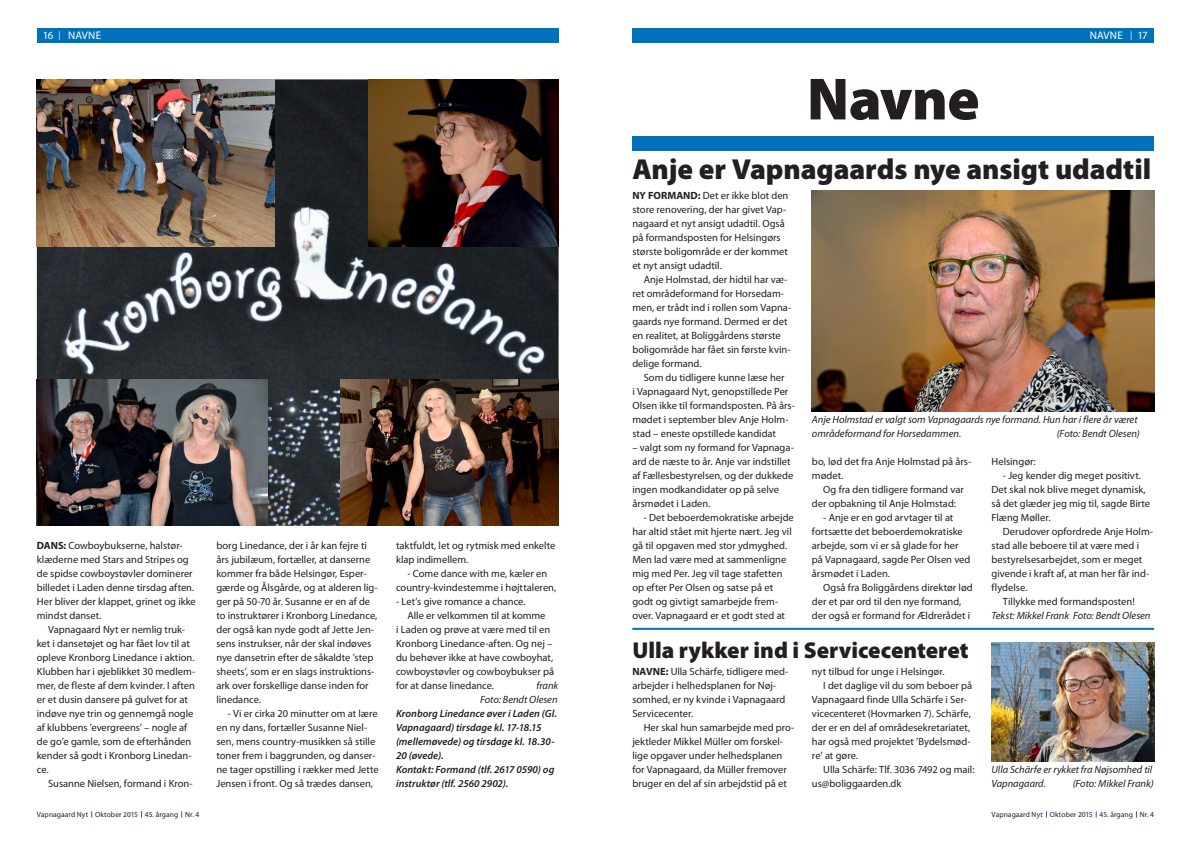
<style>
.page{position:relative;width:1191px;height:842px;background:#fff}
.page>*{position:absolute;margin:0;border:0;box-sizing:border-box;transform-origin:0 0}
.t1{font:900 60px "Myriad Pro";letter-spacing:-.01em;color:#231f20}
.t2{font:900 29px "Myriad Pro";letter-spacing:-.005em;color:#231f20}
.t3{font:900 23px "Myriad Pro";color:#231f20}
.t4{font:11px "Myriad Pro";letter-spacing:.01em;color:#fff}
.t5{font:10.5px/14px "Myriad Pro";color:#231f20}
.t6{font:italic 10.5px/14px "Myriad Pro";letter-spacing:-.005em;color:#231f20}
.t7{font:italic 600 10.5px/14px "Myriad Pro";color:#231f20}
.t8{font:7.5px "Myriad Pro";letter-spacing:.01em;color:#231f20}
.s1{font-size:13.2px}
.s2{font-weight:700}
</style>
<div class="page">
<img style="left:37px;top:79px;width:521px;height:447px">
<div style="left:632px;top:28px;width:522px;height:15px;background:#0072bc"></div>
<div style="left:37px;top:28px;width:521px;height:15px;background:#0072bc"></div>
<div style="left:632px;top:137px;width:522px;height:14px;background:#0072bc"></div>
<img style="left:37px;top:79px;width:237px;height:167px">
<img style="left:369px;top:79px;width:189px;height:167px">
<img style="left:37px;top:380px;width:231px;height:145px">
<img style="left:340px;top:380px;width:218px;height:146px">
<img style="left:812px;top:191px;width:342px;height:220px">
<hr style="left:632px;top:628px;width:522px;height:2px;background:#0072bc">
<img style="left:991px;top:642px;width:163px;height:119px">
<p class="t4" style="left:43px;top:30px;width:60px">16 <span class="s1">I</span> NAVNE</p>
<p class="t4" style="left:1089px;top:30px;width:60px">NAVNE <span class="s1">I</span> 17</p>
<h1 class="t1" style="left:807px;top:65px;width:174px">Navne</h1>
<p class="t5" style="left:37px;top:539px;width:160px"><span class="s2">DANS:</span> Cowboybukserne, halstør&shy;klæderne med Stars and Stripes og de spidse cowboystøvler dominerer billedet i Laden denne tirsdag aften.<br>Her bliver der klappet, grinet og ikke mindst danset.</p>
<p class="t5" style="left:37px;top:623px;width:160px;text-indent:11px">Vapnagaard Nyt er nemlig truk&shy;ket i dansetøjet og har fået lov til at opleve Kronborg Linedance i aktion.<br>Klubben har i øjeblikket 30 medlem&shy;mer, de fleste af dem kvinder. I aften er et dusin dansere på gulvet for at indøve nye trin og gennemgå nogle af klubbens ’evergreens’ – nogle af de go’e gamle, som de efterhånden kender så godt i Kronborg Linedan&shy;ce.</p>
<p class="t5" style="left:48px;top:777px;width:146px">Susanne Nielsen, formand i Kron-</p>
<p class="t5" style="left:216px;top:539px;width:163px">borg Linedance, der i år kan fejre ti års jubilæum, fortæller, at danserne kommer fra både Helsingør, Esper&shy;gærde og Ålsgårde, og at alderen lig&shy;ger på 50-70 år. Susanne er en af de to instruktører i Kronborg Linedance, der også kan nyde godt af Jette Jen&shy;sens instrukser, når der skal indøves nye dansetrin efter de såkaldte ’step sheets’, som er en slags instruktions&shy;ark over forskellige danse inden for linedance.</p>
<p class="t5" style="left:216px;top:707px;width:164px;text-indent:11px">- Vi er cirka 20 minutter om at lære en ny dans, fortæller Susanne Niel&shy;sen, mens country-musikken så stille toner frem i baggrunden, og danser&shy;ne tager opstilling i rækker med Jette Jensen i front. Og så trædes dansen,</p>
<p class="t5" style="left:396px;top:539px;width:161px">taktfuldt, let og rytmisk med enkelte klap indimellem.</p>
<p class="t5" style="left:396px;top:567px;width:162px;text-align:center">- Come dance with me, kæler en country-kvindestemme i højttaleren,</p>
<p class="t5" style="left:396px;top:595px;width:131px">- Let’s give romance a chance.</p>
<p class="t5" style="left:407px;top:609px;width:140px">Alle er velkommen til at komme</p>
<p class="t5" style="left:396px;top:623px;width:156px">i Laden og prøve at være med til en</p>
<p class="t5" style="left:396px;top:637px;width:158px">Kronborg Linedance-aften. Og nej –</p>
<p class="t5" style="left:396px;top:651px;width:159px">du behøver ikke at have cowboyhat,</p>
<p class="t5" style="left:396px;top:665px;width:160px">cowboystøvler og cowboybukser på</p>
<p class="t5" style="left:396px;top:679px;width:100px">for at danse linedance.</p>
<p class="t6" style="left:480px;top:679px;width:80px;text-align:right">frank<br>Foto: Bendt Olesen</p>
<p class="t7" style="left:396px;top:707px;width:162px">Kronborg Linedance øver i Laden (Gl.<br>Vapnagaard) tirsdage kl. 17-18.15 (mellemøvede) og tirsdage kl. 18.30-<br>20 (øvede).<br>Kontakt: Formand (tlf. 2617 0590) og instruktør (tlf. 2560 2902).</p>
<h2 class="t2" style="left:632px;top:153px;width:520px">Anje er Vapnagaards nye ansigt udadtil</h2>
<p class="t5" style="left:632px;top:189px;width:158px"><span class="s2">NY FORMAND:</span> Det er ikke blot den store renovering, der har givet Vap&shy;nagaard et nyt ansigt udadtil. Også på formandsposten for Helsingørs største boligområde er der kommet et nyt ansigt udadtil.</p>
<p class="t5" style="left:632px;top:273px;width:160px;text-indent:11px">Anje Holmstad, der hidtil har væ&shy;ret områdeformand for Horsedam&shy;men, er trådt ind i rollen som Vapna&shy;gaards nye formand. Dermed er det en realitet, at Boliggårdens største boligområde har fået sin første kvin&shy;delige formand.</p>
<p class="t5" style="left:632px;top:371px;width:164px;text-indent:11px">Som du tidligere kunne læse her<br>i Vapnagaard Nyt, genopstillede Per Olsen ikke til formandsposten. På års&shy;mødet i september blev Anje Holm&shy;stad – eneste opstillede kandidat</p>
<p class="t5" style="left:632px;top:441px;width:163px">– valgt som ny formand for Vapnaga&shy;ard de næste to år. Anje var indstillet af Fællesbestyrelsen, og der dukkede ingen modkandidater op på selve årsmødet i Laden.</p>
<p class="t5" style="left:632px;top:511px;width:163px;text-indent:11px">- Det beboerdemokratiske arbejde har altid stået mit hjerte nært. Jeg vil gå til opgaven med stor ydmyghed.<br>Men lad være med at sammenligne mig med Per. Jeg vil tage stafetten op efter Per Olsen og satse på et godt og givtigt samarbejde frem&shy;over. Vapnagaard er et godt sted at</p>
<p class="t6" style="left:812px;top:413px;width:327px">Anje Holmstad er valgt som Vapnagaards nye formand. Hun har i flere år været områdeformand for Horsedammen.</p>
<p class="t6" style="left:1056px;top:427px;width:84px">(Foto: Bendt Olesen)</p>
<p class="t5" style="left:812px;top:455px;width:161px">bo, lød det fra Anje Holmstad på års&shy;mødet.</p>
<p class="t5" style="left:812px;top:483px;width:153px;text-indent:11px">Og fra den tidligere formand var der opbakning til Anje Holmstad:</p>
<p class="t5" style="left:812px;top:511px;width:160px;text-indent:11px">- Anje er en god arvtager til at fortsætte det beboerdemokratiske arbejde, som vi er så glade for her på Vapnagaard, sagde Per Olsen ved årsmødet i Laden.</p>
<p class="t5" style="left:812px;top:581px;width:162px;text-indent:11px">Også fra Boliggårdens direktør lød der et par ord til den nye formand, der også er formand for Ældrerådet i</p>
<p class="t5" style="left:991px;top:455px;width:46px">Helsingør:</p>
<p class="t5" style="left:991px;top:469px;width:160px;text-indent:11px">- Jeg kender dig meget positivt.<br>Det skal nok blive meget dynamisk, så det glæder jeg mig til, sagde Birte<br>Flæng Møller.</p>
<p class="t5" style="left:1003px;top:525px;width:152px">Derudover opfordrede Anje Holm-</p>
<p class="t5" style="left:991px;top:539px;width:149px">stad alle beboere til at være med i</p>
<p class="t5" style="left:991px;top:553px;width:152px">bestyrelsesarbejdet, som er meget</p>
<p class="t5" style="left:991px;top:567px;width:159px">givende i kraft af, at man her får ind-</p>
<p class="t5" style="left:991px;top:581px;width:37px">flydelse.</p>
<p class="t5" style="left:1003px;top:595px;width:133px">Tillykke med formandsposten!</p>
<p class="t6" style="left:991px;top:609px;width:160px">Tekst: Mikkel Frank Foto: Bendt Olesen</p>
<h3 class="t3" style="left:632px;top:637px;width:338px">Ulla rykker ind i Servicecenteret</h3>
<p class="t5" style="left:632px;top:665px;width:158px"><span class="s2">NAVNE:</span> Ulla Schärfe, tidligere med&shy;arbejder i helhedsplanen for Nøj&shy;somhed, er ny kvinde i Vapnagaard<br>Servicecenter.</p>
<p class="t5" style="left:632px;top:721px;width:164px;text-indent:11px">Her skal hun samarbejde med pro&shy;jektleder Mikkel Müller om forskel&shy;lige opgaver under helhedsplanen for Vapnagaard, da Müller fremover bruger en del af sin arbejdstid på et</p>
<p class="t5" style="left:812px;top:665px;width:134px">nyt tilbud for unge i Helsingør.</p>
<p class="t5" style="left:823px;top:679px;width:150px">I det daglige vil du som beboer på</p>
<p class="t5" style="left:812px;top:693px;width:157px">Vapnagaard finde Ulla Schärfe i Ser-</p>
<p class="t5" style="left:812px;top:707px;width:160px">vicecenteret (Hovmarken 7). Schärfe,</p>
<p class="t5" style="left:812px;top:721px;width:160px">der er en del af områdesekretariatet,</p>
<p class="t5" style="left:812px;top:735px;width:160px">har også med projektet ’Bydelsmød-</p>
<p class="t5" style="left:812px;top:749px;width:48px">re’ at gøre.</p>
<p class="t5" style="left:823px;top:763px;width:153px">Ulla Schärfe: Tlf. 3036 7492 og mail:</p>
<p class="t5" style="left:812px;top:777px;width:91px">us@boliggaarden.dk</p>
<p class="t6" style="left:991px;top:763px;width:162px">Ulla Schärfe er rykket fra Nøjsomhed til<br>Vapnagaard.</p>
<p class="t6" style="left:1072px;top:777px;width:82px">(Foto: Mikkel Frank)</p>
<p class="t8" style="left:37px;top:810px;width:164px">Vapnagaard Nyt Oktober 2015 45. årgang Nr. 4</p>
<p class="t8" style="left:991px;top:810px;width:164px">Vapnagaard Nyt Oktober 2015 45. årgang Nr. 4</p>
</div>
